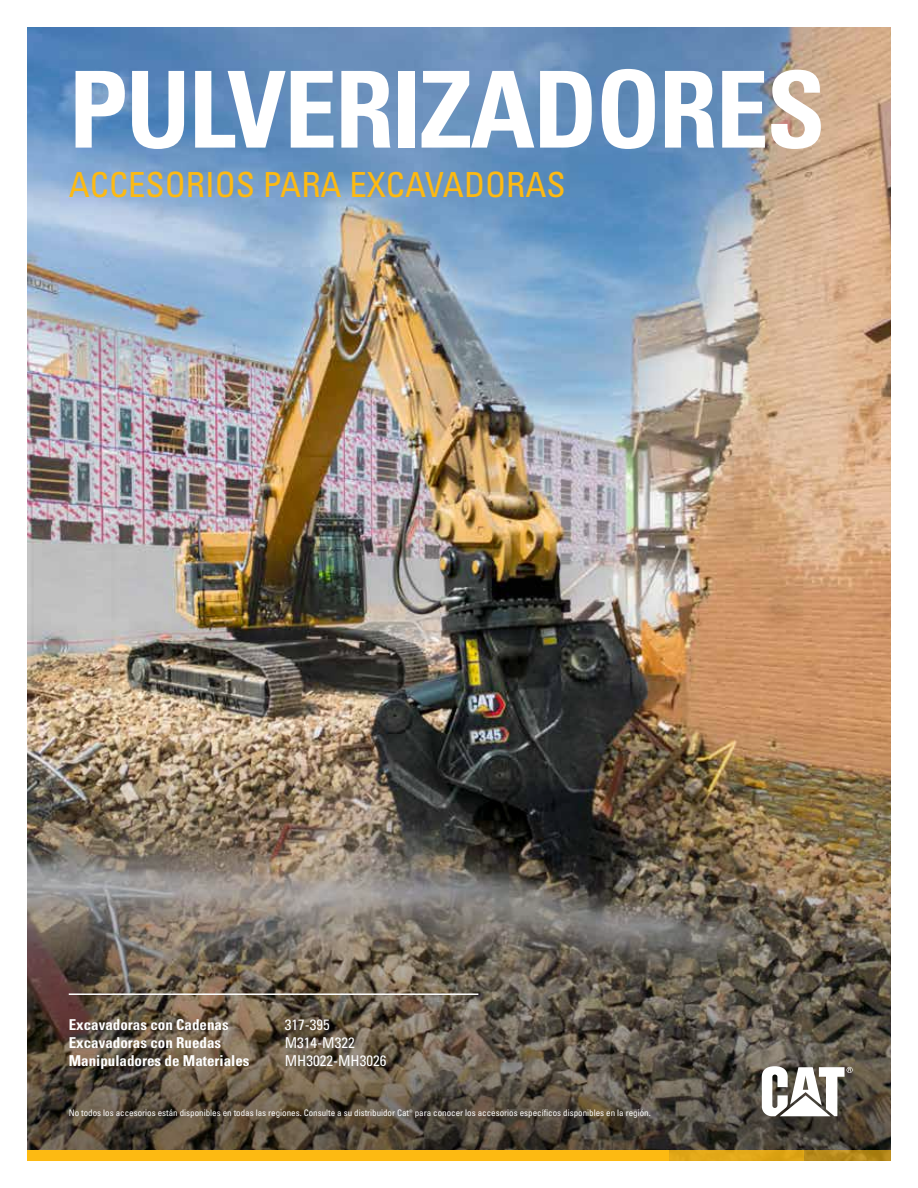
<style>
.page{position:relative;width:918px;height:1188px;background:#fff}
.page>*{position:absolute;margin:0;border:0;box-sizing:border-box;transform-origin:0 0}
.t1{font:106.2px "Univers LTCYR 67 Bold Cond";letter-spacing:-.02em;color:#fff}
.t2{font:condensed 34.5px "Univers LTCYR 57";color:#fdba12}
.t3{font:15px "Univers LTCYR 67 Bold Cond";color:#fff}
.t4{font:condensed 15px "Univers LTCYR 57";color:#fff}
.t5{font:condensed 9px "Univers LTCYR 57";color:#fff}
</style>
<div class="page">
<img style="left:27px;top:27px;width:864px;height:1124px">
<hr style="left:69px;top:993px;width:409px;height:2px;background:#fff">
<svg style="left:762px;top:1066px;width:91px;height:50px"></svg>
<div style="left:27px;top:1151px;width:641px;height:10px;background:#fdba12"></div>
<div style="left:667px;top:1151px;width:137px;height:10px;background:#e1a818"></div>
<svg style="left:804px;top:1151px;width:87px;height:10px"></svg>
<h1 class="t1" style="left:69px;top:45px;width:758px">PULVERIZADORES</h1>
<h2 class="t2" style="left:69px;top:163px;width:499px">ACCESORIOS PARA EXCAVADORAS</h2>
<h3 class="t3" style="left:69px;top:1016px;width:161px">Excavadoras con Cadenas</h3>
<h3 class="t4" style="left:285px;top:1015px;width:46px">317-395</h3>
<h3 class="t3" style="left:69px;top:1034px;width:154px">Excavadoras con Ruedas</h3>
<h3 class="t4" style="left:285px;top:1033px;width:71px">M314-M322</h3>
<h3 class="t3" style="left:69px;top:1052px;width:182px">Manipuladores de Materiales</h3>
<h3 class="t4" style="left:285px;top:1051px;width:103px">MH3022-MH3026</h3>
<p class="t5" style="left:69px;top:1107px;width:583px">No todos los accesorios están disponibles en todas las regiones. Consulte a su distribuidor Cat® para conocer los accesorios específicos disponibles en la región.</p>
</div>
